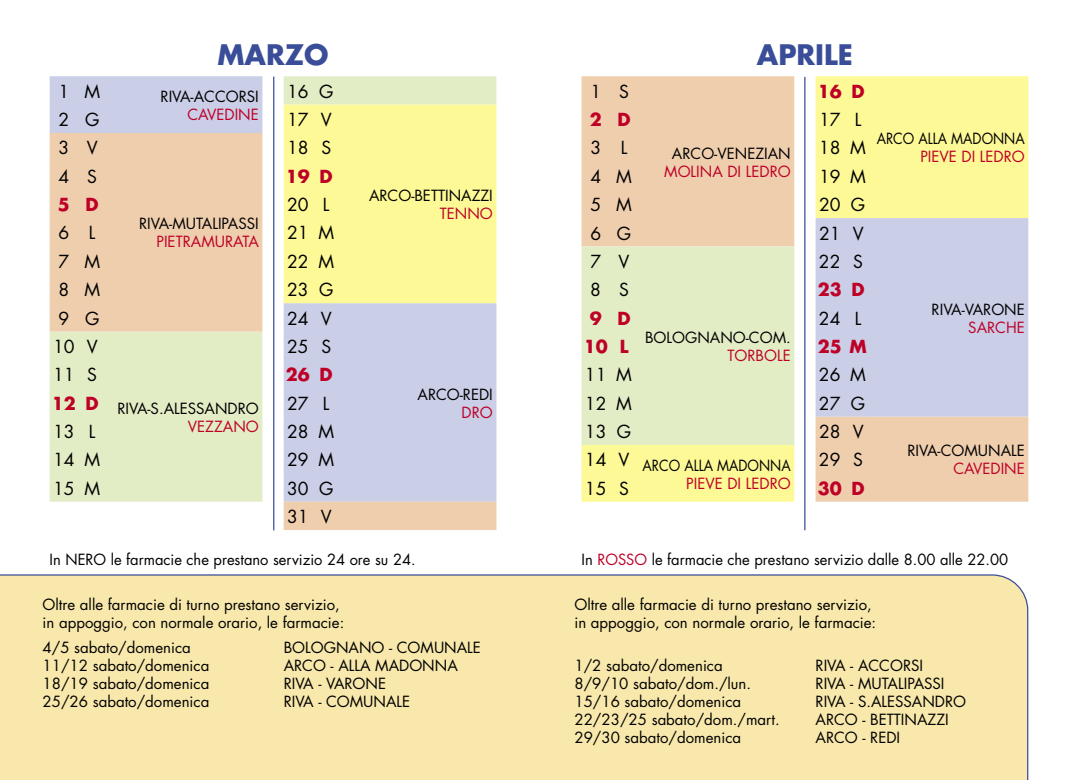
<style>
.page{position:relative;width:1078px;height:780px;background:#fff}
.page>*{position:absolute;margin:0;border:0;box-sizing:border-box;transform-origin:0 0}
.t1{font:700 27.5px "Futura Std";color:#3a4d98}
.t2{font:17.5px/28.2px "Futura Std";color:#000}
.t3{font:700 17.5px "Futura Std";color:#be0027}
.t4{font:15px/18px "Futura Std";color:#000}
.t5{font:15px "Futura Std";color:#be0027}
.t6{font:15px/18px "Futura Std";color:#000;text-align:right;scale:.89 1}
.s1{color:#be0027}
</style>
<div class="page">
<div style="left:0;top:574px;width:1028px;height:206px;background:#f8e8ac"></div>
<svg style="left:581px;top:76px;width:447px;height:425px;background:#f5e3ab"></svg>
<div style="left:815px;top:218px;width:213px;height:198px;background:#cacee6"></div>
<div style="left:581px;top:246px;width:213px;height:199px;background:#e2ecc5"></div>
<svg style="left:50px;top:76px;width:446px;height:57px;background:#d5dadd"></svg>
<div style="left:283px;top:105px;width:213px;height:28px;background:#fdf996"></div>
<svg style="left:50px;top:133px;width:446px;height:397px;background:#e7e0c1"></svg>
<hr style="left:273px;top:77px;width:1px;height:453px;background:#3a4d98">
<hr style="left:804px;top:77px;width:1px;height:453px;background:#3a4d98">
<h1 class="t1" style="left:217px;top:37px;width:113px">MARZO</h1>
<p class="t2" style="left:58px;top:77px;width:43px">1 M</p>
<p class="t4" style="left:160px;top:87px;width:100px">RIVA-ACCORSI</p>
<p class="t5" style="left:187px;top:105px;width:73px">CAVEDINE</p>
<p class="t2" style="left:287px;top:77px;width:48px">16 G</p>
<p class="t2" style="left:58px;top:106px;width:42px">2 G</p>
<p class="t2" style="left:287px;top:106px;width:46px">17 V</p>
<p class="t2" style="left:58px;top:134px;width:41px">3 V</p>
<p class="t2" style="left:287px;top:134px;width:46px">18 S</p>
<p class="t2" style="left:58px;top:162px;width:40px">4 S</p>
<p class="t3" style="left:286px;top:164px;width:48px">19 D</p>
<p class="t3" style="left:58px;top:193px;width:42px">5 D</p>
<p class="t2" style="left:287px;top:191px;width:44px">20 L</p>
<p class="t2" style="left:58px;top:219px;width:39px">6 L</p>
<p class="t2" style="left:287px;top:219px;width:48px">21 M</p>
<p class="t2" style="left:58px;top:247px;width:43px">7 M</p>
<p class="t2" style="left:287px;top:247px;width:48px">22 M</p>
<p class="t2" style="left:58px;top:276px;width:43px">8 M</p>
<p class="t2" style="left:287px;top:276px;width:48px">23 G</p>
<p class="t2" style="left:58px;top:304px;width:42px">9 G</p>
<p class="t2" style="left:287px;top:304px;width:46px">24 V</p>
<p class="t4" style="left:139px;top:215px;width:121px">RIVA-MUTALIPASSI</p>
<p class="t5" style="left:156px;top:232px;width:104px">PIETRAMURATA</p>
<p class="t2" style="left:53px;top:332px;width:46px">10 V</p>
<p class="t2" style="left:287px;top:332px;width:46px">25 S</p>
<p class="t2" style="left:53px;top:361px;width:46px">11 S</p>
<p class="t3" style="left:286px;top:363px;width:48px">26 D</p>
<p class="t3" style="left:52px;top:391px;width:48px">12 D</p>
<p class="t2" style="left:287px;top:389px;width:44px">27 L</p>
<p class="t2" style="left:53px;top:417px;width:44px">13 L</p>
<p class="t2" style="left:287px;top:417px;width:48px">28 M</p>
<p class="t2" style="left:53px;top:446px;width:48px">14 M</p>
<p class="t2" style="left:287px;top:446px;width:48px">29 M</p>
<p class="t2" style="left:53px;top:474px;width:48px">15 M</p>
<p class="t2" style="left:287px;top:474px;width:48px">30 G<br>31 V</p>
<p class="t4" style="left:117px;top:399px;width:143px">RIVA-S.ALESSANDRO</p>
<p class="t5" style="left:188px;top:416px;width:72px">VEZZANO</p>
<p class="t4" style="left:369px;top:187px;width:125px">ARCO-BETTINAZZI</p>
<p class="t5" style="left:440px;top:204px;width:55px">TENNO</p>
<p class="t4" style="left:417px;top:385px;width:77px">ARCO-REDI</p>
<p class="t5" style="left:461px;top:402px;width:33px">DRO</p>
<p class="t2" style="left:590px;top:77px;width:40px">1 S</p>
<h1 class="t1" style="left:756px;top:37px;width:98px">APRILE</h1>
<p class="t3" style="left:817px;top:79px;width:48px">16 D</p>
<p class="t3" style="left:589px;top:108px;width:42px">2 D</p>
<p class="t2" style="left:818px;top:106px;width:44px">17 L</p>
<p class="t2" style="left:590px;top:134px;width:39px">3 L</p>
<p class="t2" style="left:818px;top:134px;width:48px">18 M</p>
<p class="t2" style="left:590px;top:162px;width:43px">4 M</p>
<p class="t2" style="left:818px;top:162px;width:48px">19 M</p>
<p class="t2" style="left:590px;top:191px;width:43px">5 M</p>
<p class="t2" style="left:818px;top:191px;width:48px">20 G</p>
<p class="t2" style="left:590px;top:219px;width:42px">6 G</p>
<p class="t2" style="left:818px;top:219px;width:46px">21 V</p>
<p class="t4" style="left:671px;top:144px;width:120px">ARCO-VENEZIAN</p>
<p class="t5" style="left:664px;top:161px;width:128px">MOLINA DI LEDRO</p>
<p class="t2" style="left:590px;top:247px;width:41px">7 V</p>
<p class="t2" style="left:818px;top:247px;width:46px">22 S</p>
<p class="t2" style="left:590px;top:276px;width:40px">8 S</p>
<p class="t3" style="left:817px;top:278px;width:48px">23 D</p>
<p class="t3" style="left:589px;top:306px;width:42px">9 D</p>
<p class="t2" style="left:818px;top:304px;width:44px">24 L</p>
<p class="t3" style="left:583px;top:335px;width:46px">10 L</p>
<p class="t3" style="left:817px;top:335px;width:50px">25 M</p>
<p class="t2" style="left:584px;top:361px;width:48px">11 M</p>
<p class="t2" style="left:818px;top:361px;width:48px">26 M</p>
<p class="t2" style="left:584px;top:389px;width:48px">12 M</p>
<p class="t2" style="left:818px;top:389px;width:48px">27 G</p>
<p class="t2" style="left:585px;top:417px;width:48px">13 G</p>
<p class="t2" style="left:818px;top:417px;width:46px">28 V</p>
<p class="t4" style="left:645px;top:328px;width:147px">BOLOGNANO-COM.</p>
<p class="t5" style="left:727px;top:346px;width:65px">TORBOLE</p>
<p class="t6" style="left:584px;top:456px;width:233px"><sup>14</sup> <sup>V</sup> ARCO ALLA MADONNA<br><span class="s1">PIEVE DI LEDRO</span></p>
<p class="t2" style="left:818px;top:446px;width:46px">29 S</p>
<p class="t2" style="left:584px;top:474px;width:46px">15 S</p>
<p class="t3" style="left:817px;top:476px;width:48px">30 D</p>
<p class="t6" style="left:876px;top:130px;width:168px">ARCO ALLA MADONNA</p>
<p class="t5" style="left:920px;top:147px;width:106px">PIEVE DI LEDRO</p>
<p class="t4" style="left:931px;top:300px;width:95px">RIVA-VARONE</p>
<p class="t5" style="left:968px;top:317px;width:58px">SARCHE</p>
<p class="t4" style="left:907px;top:442px;width:119px">RIVA-COMUNALE</p>
<p class="t5" style="left:953px;top:459px;width:73px">CAVEDINE</p>
<p class="t4" style="left:50px;top:551px;width:367px">In NERO le farmacie che prestano servizio 24 ore su 24.</p>
<p class="t4" style="left:581px;top:551px;width:428px">In <span class="s1">ROSSO</span> le farmacie che prestano servizio dalle 8.00 alle 22.00</p>
<p class="t4" style="left:43px;top:595px;width:303px">Oltre alle farmacie di turno prestano servizio, in appoggio, con normale orario, le farmacie:</p>
<p class="t4" style="left:43px;top:638px;width:150px">4/5 sabato/domenica</p>
<p class="t4" style="left:283px;top:638px;width:199px">BOLOGNANO - COMUNALE</p>
<p class="t4" style="left:43px;top:656px;width:168px">11/12 sabato/domenica</p>
<p class="t4" style="left:283px;top:656px;width:176px">ARCO - ALLA MADONNA</p>
<p class="t4" style="left:43px;top:674px;width:168px">18/19 sabato/domenica</p>
<p class="t4" style="left:283px;top:674px;width:104px">RIVA - VARONE</p>
<p class="t4" style="left:43px;top:692px;width:168px">25/26 sabato/domenica</p>
<p class="t4" style="left:283px;top:692px;width:128px">RIVA - COMUNALE</p>
<p class="t4" style="left:574px;top:595px;width:303px">Oltre alle farmacie di turno prestano servizio, in appoggio, con normale orario, le farmacie:</p>
<p class="t4" style="left:574px;top:656px;width:150px">1/2 sabato/domenica</p>
<p class="t4" style="left:815px;top:656px;width:109px">RIVA - ACCORSI</p>
<p class="t4" style="left:574px;top:674px;width:178px">8/9/10 sabato/dom./lun.</p>
<p class="t4" style="left:815px;top:674px;width:130px">RIVA - MUTALIPASSI</p>
<p class="t4" style="left:574px;top:692px;width:168px">15/16 sabato/domenica</p>
<p class="t4" style="left:815px;top:692px;width:152px">RIVA - S.ALESSANDRO</p>
<p class="t4" style="left:574px;top:710px;width:207px">22/23/25 sabato/dom./mart.</p>
<p class="t4" style="left:815px;top:710px;width:135px">ARCO - BETTINAZZI</p>
<p class="t4" style="left:574px;top:728px;width:168px">29/30 sabato/domenica</p>
<p class="t4" style="left:815px;top:728px;width:86px">ARCO - REDI</p>
</div>
